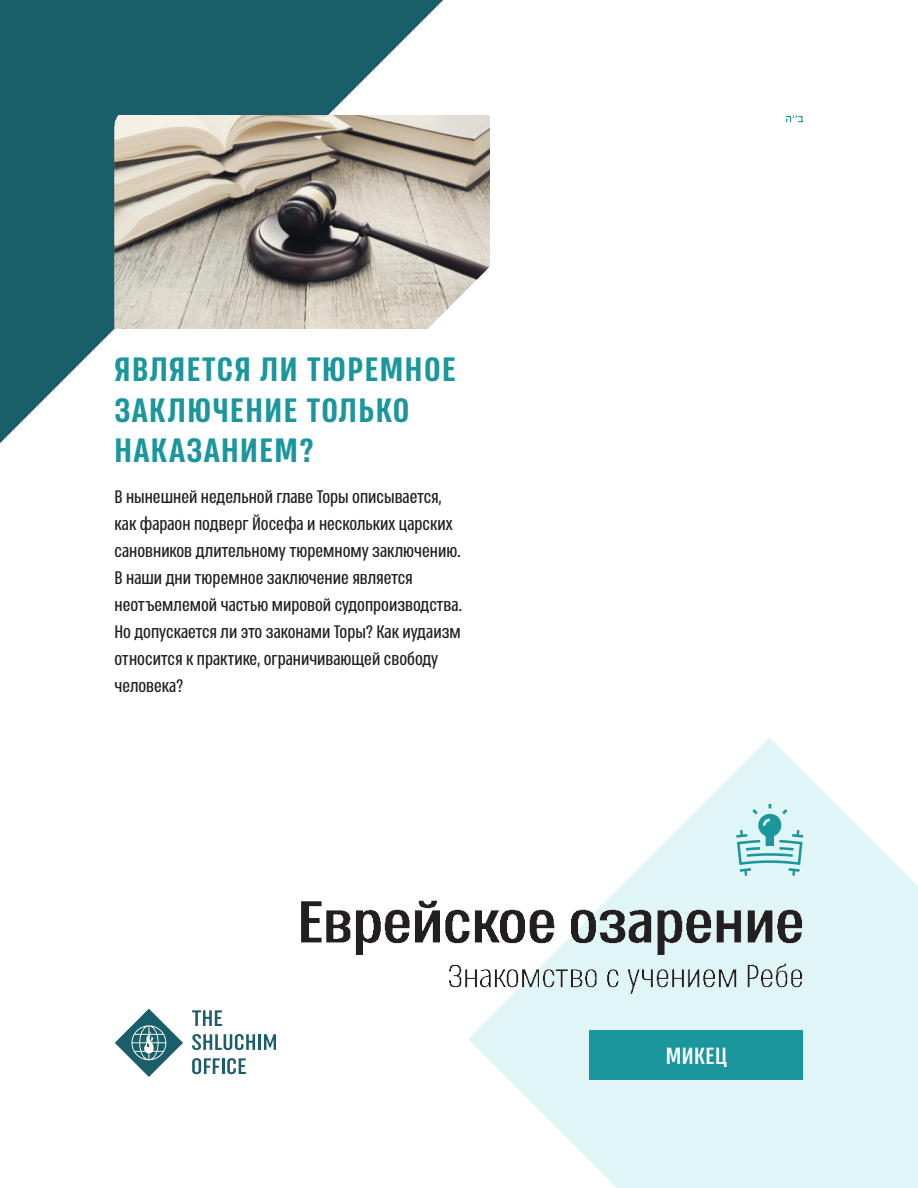
<style>
.page{position:relative;width:918px;height:1188px;background:#fff}
.page>*{position:absolute;margin:0;border:0;box-sizing:border-box;transform-origin:0 0}
.t1{font:600 39px/40.5px "Almoni Tzar M Lv 5 AAA";letter-spacing:.04em;color:#1a969c}
.t2{font:500 27px "Almoni Tzar M Lv 5 AAA";letter-spacing:.02em;color:#fff}
.t3{font:21px/27px "Almoni Tzar M Lv 5 AAA";color:#231f20}
</style>
<div class="page">
<svg style="left:468px;top:738px;width:450px;height:450px;fill:#e0f5f5"></svg>
<svg style="left:115px;top:1009px;width:68px;height:68px"></svg>
<svg style="left:192px;top:1010px;width:30px;height:16px"></svg>
<svg style="left:192px;top:1034px;width:63px;height:16px"></svg>
<hr style="left:258px;top:1034px;width:3px;height:16px;background:#1a5e69">
<svg style="left:264px;top:1034px;width:12px;height:16px"></svg>
<svg style="left:192px;top:1058px;width:54px;height:16px"></svg>
<svg style="left:0;top:0;width:443px;height:443px;fill:#1a5e69"></svg>
<svg style="left:786px;top:115px;width:17px;height:7px"></svg>
<svg style="left:736px;top:804px;width:67px;height:72px;background:#addcde"></svg>
<div style="left:590px;top:1030px;width:213px;height:50px;background:#1a969c"></div>
<img style="left:115px;top:115px;width:374px;height:213px">
<svg style="left:414px;top:255px;width:76px;height:159px"></svg>
<img style="left:220px;top:885px;width:647px;height:139px">
<p class="t1" style="left:115px;top:347px;width:343px">ЯВЛЯЕТСЯ ЛИ ТЮРЕМНОЕ<br>ЗАКЛЮЧЕНИЕ ТОЛЬКО<br>НАКАЗАНИЕМ?</p>
<p class="t3" style="left:115px;top:482px;width:349px">В нынешней недельной главе Торы описывается, как фараон подверг Йосефа и нескольких царских сановников длительному тюремному заключению.<br>В наши дни тюремное заключение является неотъемлемой частью мировой судопроизводства.<br>Но допускается ли это законами Торы? Как иудаизм относится к практике, ограничивающей свободу человека?</p>
<p class="t2" style="left:666px;top:1039px;width:63px">МИКЕЦ</p>
</div>
